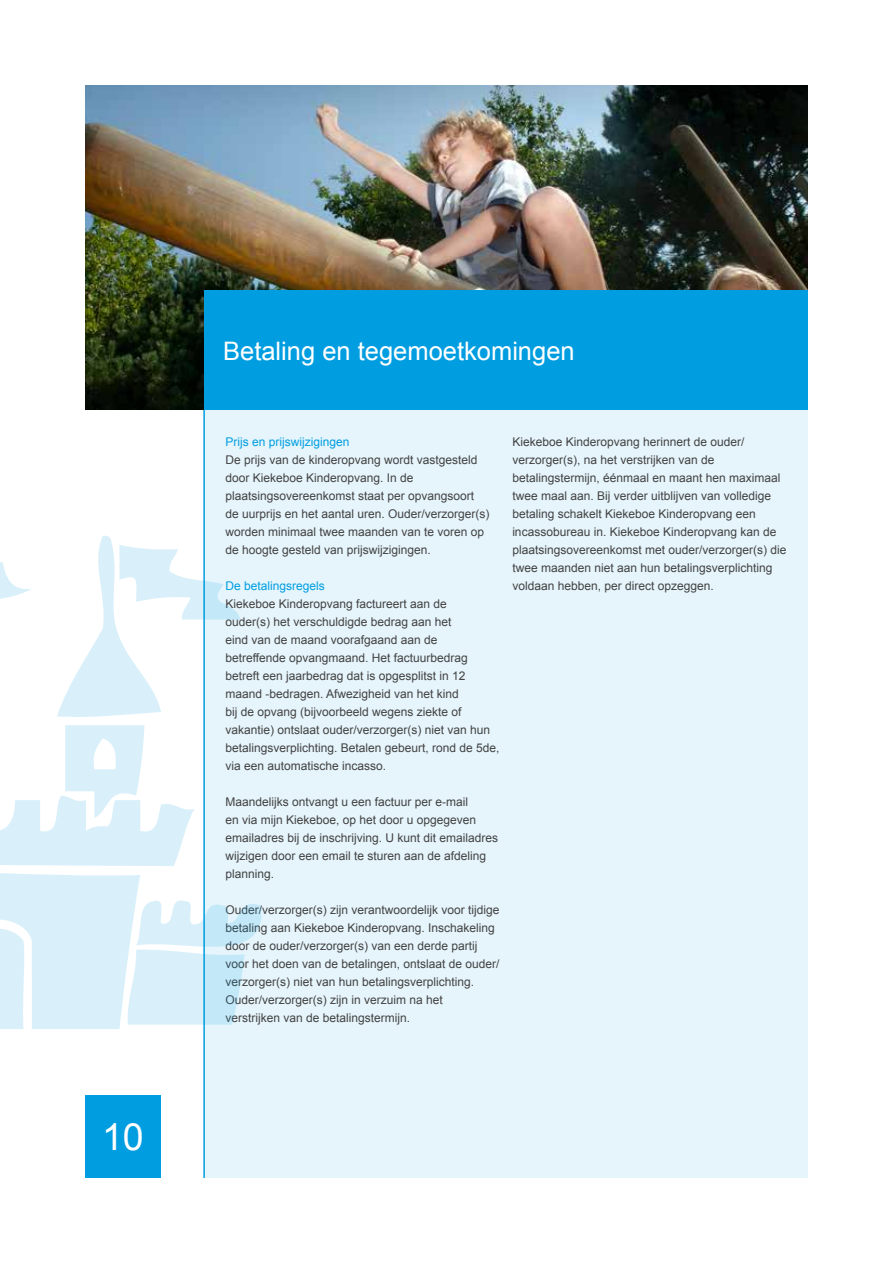
<style>
.page{position:relative;width:893px;height:1263px;background:#fff}
.page>*{position:absolute;margin:0;border:0;box-sizing:border-box;transform-origin:0 0}
.t1{font:37.5px "Arial";color:#fff}
.t2{font:25.5px "Arial";color:#fff}
.t3{font:12px/18px "Arial";color:#424242}
.t4{font:12px "Arial";color:#009ee0}
</style>
<div class="page">
<div style="left:85px;top:1095px;width:76px;height:83px;background:#009ee0"></div>
<div style="left:204px;top:410px;width:604px;height:768px;background:#e6f5fc"></div>
<hr style="left:203px;top:410px;width:2px;height:768px;background:#009ee0">
<img style="left:85px;top:85px;width:723px;height:325px">
<div style="left:204px;top:291px;width:604px;height:119px;background:#009ee0"></div>
<svg style="left:0;top:562px;width:31px;height:37px"></svg>
<svg style="left:57px;top:535px;width:183px;height:183px"></svg>
<svg style="left:0;top:725px;width:261px;height:304px"></svg>
<h1 class="t1" style="left:102px;top:1112px;width:43px">10</h1>
<h2 class="t2" style="left:223px;top:334px;width:353px">Betaling en tegemoetkomingen</h2>
<p class="t4" style="left:225px;top:434px;width:126px">Prijs en prijswijzigingen</p>
<p class="t3" style="left:225px;top:451px;width:266px">De prijs van de kinderopvang wordt vastgesteld door Kiekeboe Kinderopvang. In de plaatsingsovereenkomst staat per opvangsoort de uurprijs en het aantal uren. Ouder/verzorger(s) worden minimaal twee maanden van te voren op de hoogte gesteld van prijswijzigingen.</p>
<p class="t4" style="left:225px;top:578px;width:101px">De betalingsregels</p>
<p class="t3" style="left:225px;top:595px;width:276px">Kiekeboe Kinderopvang factureert aan de<br>ouder(s) het verschuldigde bedrag aan het<br>eind van de maand voorafgaand aan de betreffende opvangmaand. Het factuurbedrag betreft een jaarbedrag dat is opgesplitst in 12 maand -bedragen. Afwezigheid van het kind<br>bij de opvang (bijvoorbeeld wegens ziekte of vakantie) ontslaat ouder/verzorger(s) niet van hun betalingsverplichting. Betalen gebeurt, rond de 5de, via een automatische incasso.</p>
<p class="t3" style="left:225px;top:793px;width:274px">Maandelijks ontvangt u een factuur per e-mail<br>en via mijn Kiekeboe, op het door u opgegeven emailadres bij de inschrijving. U kunt dit emailadres wijzigen door een email te sturen aan de afdeling planning.</p>
<p class="t3" style="left:225px;top:901px;width:276px">Ouder/verzorger(s) zijn verantwoordelijk voor tijdige betaling aan Kiekeboe Kinderopvang. Inschakeling door de ouder/verzorger(s) van een derde partij voor het doen van de betalingen, ontslaat de ouder/ verzorger(s) niet van hun betalingsverplichting.<br>Ouder/verzorger(s) zijn in verzuim na het verstrijken van de betalingstermijn.</p>
<p class="t3" style="left:512px;top:433px;width:276px">Kiekeboe Kinderopvang herinnert de ouder/ verzorger(s), na het verstrijken van de betalingstermijn, éénmaal en maant hen maximaal twee maal aan. Bij verder uitblijven van volledige betaling schakelt Kiekeboe Kinderopvang een incassobureau in. Kiekeboe Kinderopvang kan de plaatsingsovereenkomst met ouder/verzorger(s) die twee maanden niet aan hun betalingsverplichting voldaan hebben, per direct opzeggen.</p>
</div>
